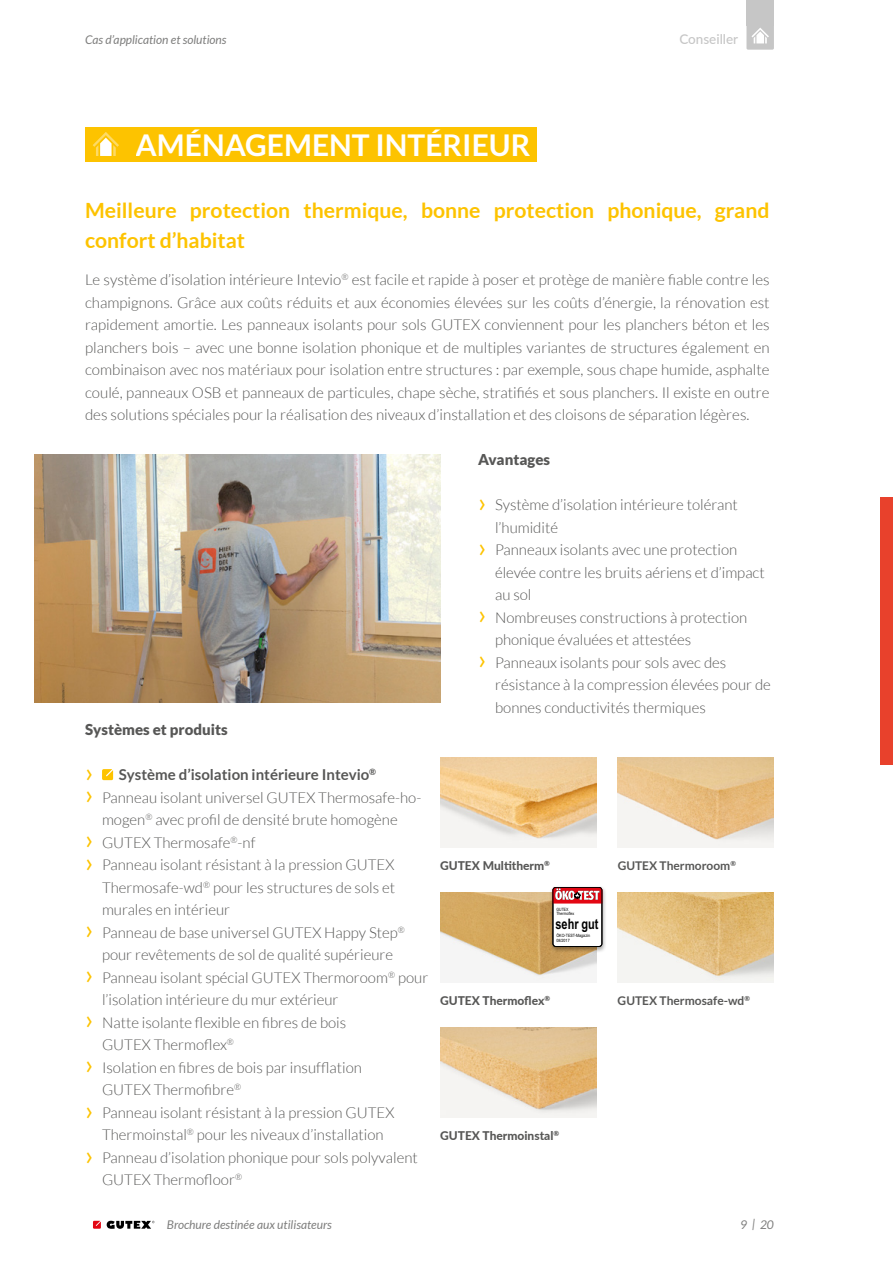
<style>
.page{position:relative;width:893px;height:1263px;background:#fff}
.page>*{position:absolute;margin:0;border:0;box-sizing:border-box;transform-origin:0 0}
.Head_Ausbau_gr{font:700 30px "Lato";color:#fff}
.t1{font:27px "Lato";color:#fdc300}
.Fließtext{font:700 21px/30px "Lato";color:#fdc300}
.Fließtext-2{font:300 15px/22.5px "Lato";color:#575756}
.t2{font:700 15px "Lato";color:#575756}
.Zwischenüberschrift{font:900 15px "Lato";color:#575756}
.t3{font:700 14.55px "Arial Narrow";color:#000;scale:.92 1}
.t4{font:500 13.5px "Lato";color:#c6c6c6}
.t5{font:italic 12px "Lato";color:#7e7e7d}
.Fließtext_klein{font:800 12px "Lato";color:#575756}
.Fließtext_klein-2{font:700 12px "Lato";color:#575756}
.t6{font:4.35px/4.8px "Arial Narrow";color:#000}
.s1{font-weight:400;font-size:27px;color:#fdc300}
</style>
<div class="page">
<img style="left:440px;top:892px;width:156px;height:89px">
<img style="left:440px;top:757px;width:156px;height:90px">
<img style="left:618px;top:757px;width:156px;height:90px">
<img style="left:440px;top:1027px;width:156px;height:90px">
<img style="left:618px;top:892px;width:156px;height:90px">
<img style="left:34px;top:455px;width:406px;height:247px">
<div style="left:746px;top:0;width:28px;height:26px;background:#c6c6c6"></div>
<div style="left:746px;top:22px;width:28px;height:28px;background:#c6c6c6;border-radius:2px"></div>
<svg style="left:751px;top:28px;width:18px;height:15px"></svg>
<div style="left:880px;top:497px;width:13px;height:268px;background:#e8412c"></div>
<svg style="left:93px;top:1221px;width:8px;height:8px"></svg>
<svg style="left:107px;top:1221px;width:47px;height:8px"></svg>
<div style="left:550px;top:885px;width:57px;height:67px;background:#000;opacity:.4"></div>
<div style="left:553px;top:887px;width:49px;height:59px;background:#fff;border-radius:3px"></div>
<div style="left:553px;top:887px;width:49px;height:60px;border:1px solid #000;border-radius:3px"></div>
<svg style="left:553px;top:887px;width:49px;height:16px"></svg>
<div style="left:131px;top:128px;width:406px;height:34px;background:#fdc300"></div>
<div style="left:85px;top:128px;width:51px;height:34px;background:#fdc300"></div>
<svg style="left:93px;top:132px;width:26px;height:24px"></svg>
<svg style="left:102px;top:769px;width:11px;height:11px"></svg>
<p class="t5" style="left:85px;top:33px;width:143px">Cas d’application et solutions</p>
<p class="t4" style="left:679px;top:29px;width:60px">Conseiller</p>
<p class="Head_Ausbau_gr" style="left:136px;top:128px;width:396px">AMÉNAGEMENT INTÉRIEUR</p>
<p class="Fließtext" style="left:85px;top:195px;width:686px">Meilleure protection thermique, bonne protection phonique, grand confort d’habitat</p>
<p class="Fließtext-2" style="left:85px;top:268px;width:686px;text-align:justify">Le système d’isolation intérieure Intevio<sup>®</sup> est facile et rapide à poser et protège de manière fiable contre les champignons. Grâce aux coûts réduits et aux économies élevées sur les coûts d’énergie, la rénovation est rapidement amortie. Les panneaux isolants pour sols GUTEX conviennent pour les planchers béton et les planchers bois – avec une bonne isolation phonique et de multiples variantes de structures également en combinaison avec nos matériaux pour isolation entre structures : par exemple, sous chape humide, asphalte coulé, panneaux OSB et panneaux de particules, chape sèche, stratifiés et sous planchers. Il existe en outre des solutions spéciales pour la réalisation des niveaux d’installation et des cloisons de séparation légères.</p>
<p class="Zwischenüberschrift" style="left:478px;top:451px;width:74px">Avantages</p>
<p class="Fließtext-2" style="left:495px;top:493px;width:244px;text-indent:-17px"><span class="s1">›</span> Système d’isolation intérieure tolérant l’humidité</p>
<p class="Fließtext-2" style="left:495px;top:538px;width:271px;text-indent:-17px"><span class="s1">›</span> Panneaux isolants avec une protection élevée contre les bruits aériens et d’impact au sol</p>
<p class="Fließtext-2" style="left:495px;top:606px;width:254px;text-indent:-17px"><span class="s1">›</span> Nombreuses constructions à protection phonique évaluées et attestées</p>
<p class="Fließtext-2" style="left:495px;top:651px;width:277px;text-indent:-17px"><span class="s1">›</span> Panneaux isolants pour sols avec des résistance à la compression élevées pour de bonnes conductivités thermiques</p>
<p class="Zwischenüberschrift" style="left:85px;top:721px;width:144px">Systèmes et produits</p>
<p class="t1" style="left:85px;top:757px;width:10px">›</p>
<p class="t2" style="left:119px;top:766px;width:259px">Système d’isolation intérieure Intevio<sup>®</sup></p>
<p class="Fließtext-2" style="left:85px;top:786px;width:338px;text-align:center"><span class="s1">›</span> Panneau isolant universel GUTEX Thermosafe-ho&shy;mogen<sup>®</sup> avec profil de densité brute homogène</p>
<p class="Fließtext-2" style="left:85px;top:831px;width:172px"><span class="s1">›</span> GUTEX Thermosafe<sup>®</sup>-nf</p>
<p class="Fließtext-2" style="left:102px;top:853px;width:294px;text-align:justify;text-indent:-17px"><span class="s1">›</span> Panneau isolant résistant à la pression GUTEX Thermosafe-wd<sup>®</sup> pour les structures de sols et murales en intérieur</p>
<p class="Fließtext-2" style="left:85px;top:921px;width:321px;text-align:center"><span class="s1">›</span> Panneau de base universel GUTEX Happy Step<sup>® </sup>pour revêtements de sol de qualité supérieure</p>
<p class="Fließtext-2" style="left:102px;top:966px;width:328px;text-indent:-17px"><span class="s1">›</span> Panneau isolant spécial GUTEX Thermoroom<sup>®</sup> pour l’isolation intérieure du mur extérieur</p>
<p class="Fließtext-2" style="left:102px;top:1011px;width:246px;text-indent:-17px"><span class="s1">›</span> Natte isolante flexible en fibres de bois<br>GUTEX Thermoflex<sup>®</sup></p>
<p class="Fließtext-2" style="left:102px;top:1056px;width:261px;text-indent:-17px"><span class="s1">›</span> Isolation en fibres de bois par insufflation<br>GUTEX Thermofibre<sup>®</sup></p>
<p class="Fließtext-2" style="left:85px;top:1101px;width:311px;text-align:center"><span class="s1">›</span> Panneau isolant résistant à la pression GUTEX<br>Thermoinstal<sup>®</sup> pour les niveaux d’installation</p>
<p class="Fließtext-2" style="left:102px;top:1146px;width:317px;text-indent:-17px"><span class="s1">›</span> Panneau d’isolation phonique pour sols polyvalent<br>GUTEX Thermofloor<sup>®</sup></p>
<p class="Fließtext_klein" style="left:440px;top:856px;width:111px">GUTEX Multitherm<sup>®</sup></p>
<p class="Fließtext_klein-2" style="left:618px;top:858px;width:120px">GUTEX Thermoroom<sup>®</sup></p>
<p class="t6" style="left:556px;top:906px;width:19px">GUTEX<br>Thermoflex</p>
<p class="t6" style="left:556px;top:933px;width:35px">ÖKO-TEST-Magazin<br>08/2017</p>
<p class="t3" style="left:555px;top:913px;width:48px">sehr gut</p>
<p class="Fließtext_klein" style="left:440px;top:991px;width:112px">GUTEX Thermoflex<sup>®</sup></p>
<p class="Fließtext_klein-2" style="left:618px;top:993px;width:134px">GUTEX Thermosafe-wd<sup>®</sup></p>
<p class="Fließtext_klein" style="left:440px;top:1126px;width:121px">GUTEX Thermoinstal<sup>®</sup></p>
<p class="t5" style="left:167px;top:1218px;width:166px">Brochure destinée aux utilisateurs</p>
<p class="t5" style="left:740px;top:1218px;width:35px">9 | 20</p>
</div>
